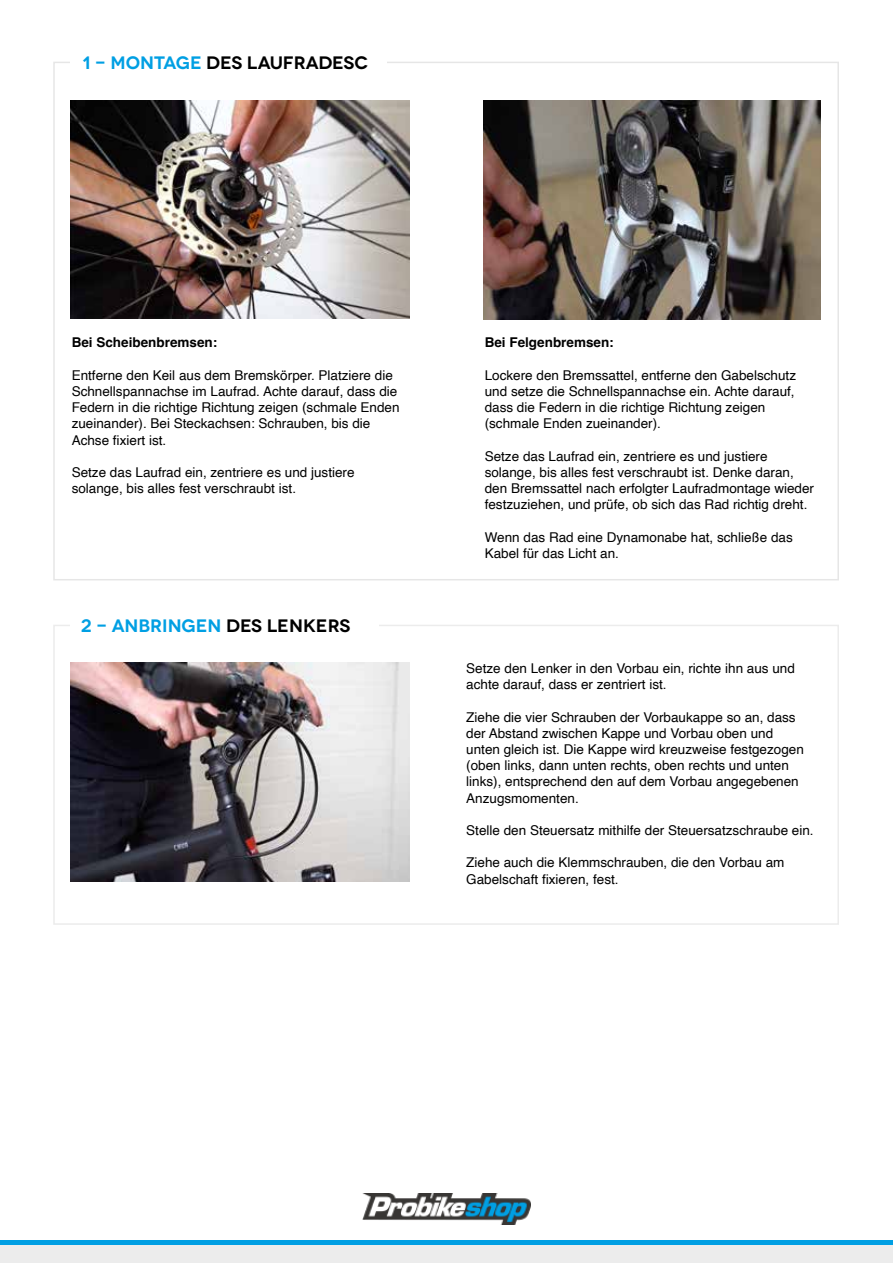
<style>
.page{position:relative;width:893px;height:1263px;background:#fff}
.page>*{position:absolute;margin:0;border:0;box-sizing:border-box;transform-origin:0 0}
.t1{font:600 18px "Novecentowide";letter-spacing:-.01em;color:#000}
.t2{font:600 18px "Novecentowide";color:#009fe3}
.t3{font:13.5px/16.2px "Helvetica";color:#000}
.t4{font:700 13.5px "Helvetica";color:#000}
.s1{color:#009fe3}
.s2{color:#000}
</style>
<div class="page">
<div style="left:0;top:1244px;width:893px;height:19px;background:#ececec"></div>
<hr style="left:0;top:1240px;width:893px;height:4px;background:#009fe3">
<img style="left:362px;top:1193px;width:169px;height:32px">
<div style="left:53px;top:625px;width:786px;height:300px;border:2px solid #ececec"></div>
<div style="left:70px;top:612px;width:308px;height:25px;background:#fff"></div>
<img style="left:70px;top:101px;width:339px;height:218px">
<img style="left:483px;top:101px;width:337px;height:218px">
<img style="left:70px;top:663px;width:339px;height:219px">
<h1 class="t1" style="left:82px;top:52px;width:287px"><span class="s1">1 - MONTAGE</span> DES LAUFRADESC</h1>
<p class="t4" style="left:72px;top:334px;width:147px">Bei Scheibenbremsen:</p>
<p class="t3" style="left:72px;top:367px;width:329px">Entferne den Keil aus dem Bremskörper. Platziere die Schnellspannachse im Laufrad. Achte darauf, dass die Federn in die richtige Richtung zeigen (schmale Enden zueinander). Bei Steckachsen: Schrauben, bis die Achse fixiert ist.</p>
<p class="t3" style="left:72px;top:465px;width:284px">Setze das Laufrad ein, zentriere es und justiere solange, bis alles fest verschraubt ist.</p>
<h1 class="t2" style="left:81px;top:614px;width:271px">2 - ANBRINGEN <span class="s2">DES LENKERS</span></h1>
<p class="t4" style="left:485px;top:334px;width:131px">Bei Felgenbremsen:</p>
<p class="t3" style="left:485px;top:367px;width:313px">Lockere den Bremssattel, entferne den Gabelschutz und setze die Schnellspannachse ein. Achte darauf, dass die Federn in die richtige Richtung zeigen (schmale Enden zueinander).</p>
<p class="t3" style="left:485px;top:448px;width:331px">Setze das Laufrad ein, zentriere es und justiere solange, bis alles fest verschraubt ist. Denke daran, den Bremssattel nach erfolgter Laufradmontage wieder festzuziehen, und prüfe, ob sich das Rad richtig dreht.</p>
<p class="t3" style="left:485px;top:529px;width:310px">Wenn das Rad eine Dynamonabe hat, schließe das<br>Kabel für das Licht an.</p>
<p class="t3" style="left:466px;top:661px;width:330px">Setze den Lenker in den Vorbau ein, richte ihn aus und achte darauf, dass er zentriert ist.</p>
<p class="t3" style="left:466px;top:709px;width:339px">Ziehe die vier Schrauben der Vorbaukappe so an, dass der Abstand zwischen Kappe und Vorbau oben und unten gleich ist. Die Kappe wird kreuzweise festgezogen (oben links, dann unten rechts, oben rechts und unten links), entsprechend den auf dem Vorbau angegebenen Anzugsmomenten.</p>
<p class="t3" style="left:466px;top:823px;width:349px">Stelle den Steuersatz mithilfe der Steuersatzschraube ein.</p>
<p class="t3" style="left:466px;top:855px;width:320px">Ziehe auch die Klemmschrauben, die den Vorbau am<br>Gabelschaft fixieren, fest.</p>
</div>
